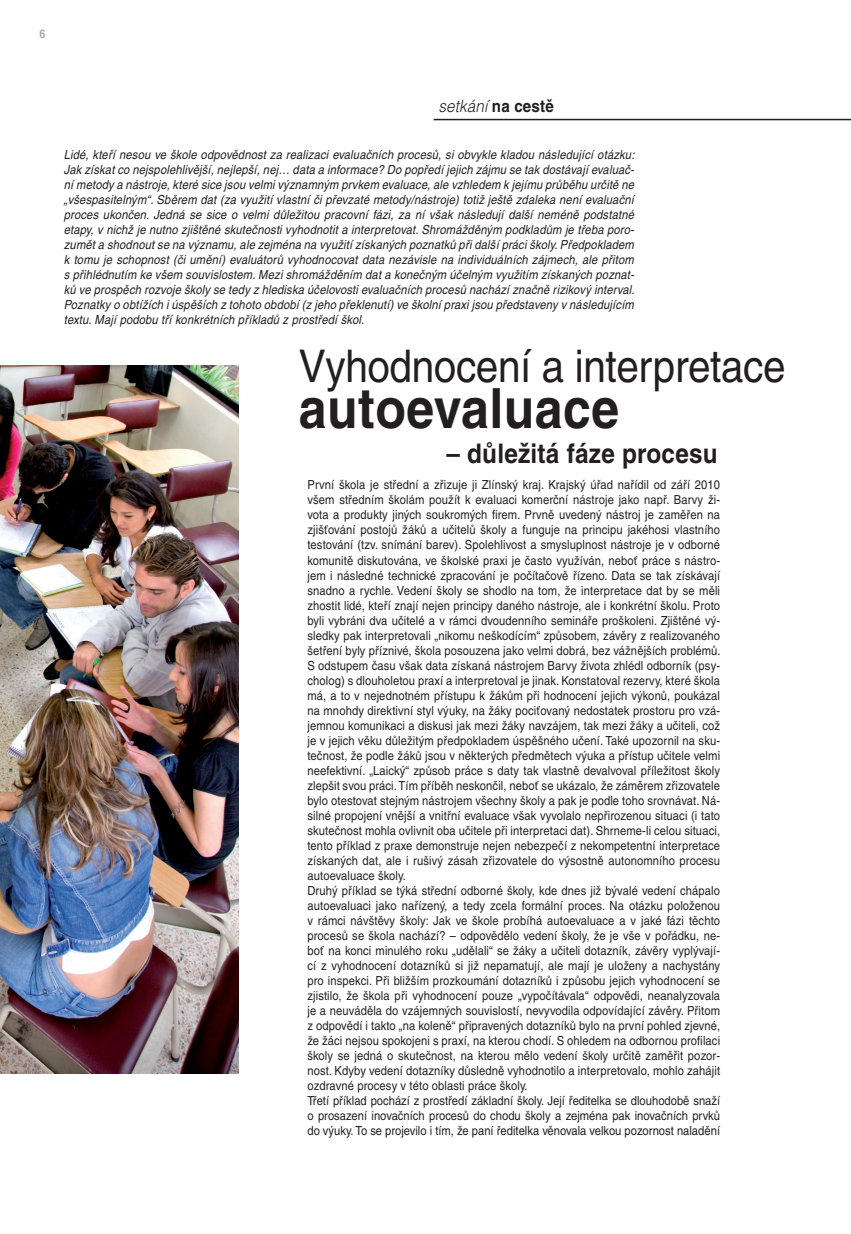
<style>
.page{position:relative;width:851px;height:1234px;background:#fff}
.page>*{position:absolute;margin:0;border:0;box-sizing:border-box;transform-origin:0 0}
.t1{font:700 55.5px "Helvetica CE";letter-spacing:.01em;color:#231f20;scale:.9 1}
.t2{font:45px "Helvetica CE";letter-spacing:-.01em;color:#231f20;scale:.9 1}
.t3{font:700 27px "Helvetica CE";letter-spacing:.01em;color:#231f20;scale:.9 1}
.t4{font:italic 300 16.8px "Helvetica CE";letter-spacing:.01em;color:#231f20;scale:.9 1}
.t5{font:12.45px/15px "Helvetica CE";letter-spacing:.01em;color:#231f20;scale:.9 1}
.t6{font:italic 12.45px/15px "Helvetica CE";letter-spacing:.015em;color:#231f20;text-align:justify;scale:.9 1}
.t7{font:700 12px "Helvetica CE";color:#a8a9ad;scale:.9 1}
.s1{font-weight:700;font-style:normal}
</style>
<div class="page">
<hr style="left:433px;top:119px;width:417px;height:1px;background:#231f20">
<img style="left:0;top:366px;width:238px;height:707px">
<p class="t7" style="left:40px;top:26px;width:8px">6</p>
<h3 class="t4" style="left:438px;top:97px;width:130px">setkání <span class="s1">na cestě</span></h3>
<p class="t6" style="left:64px;top:147px;width:635px">Lidé, kteří nesou ve škole odpovědnost za realizaci evaluačních procesů, si obvykle kladou následující otázku:<br>Jak získat co nejspolehlivější, nejlepší, nej… data a informace? Do popředí jejich zájmu se tak dostávají evaluač&shy;ní metody a nástroje, které sice jsou velmi významným prvkem evaluace, ale vzhledem k jejímu průběhu určitě ne „všespasitelným“. Sběrem dat (za využití vlastní či převzaté metody/nástroje) totiž ještě zdaleka není evaluační proces ukončen. Jedná se sice o velmi důležitou pracovní fázi, za ní však následují další neméně podstatné etapy, v nichž je nutno zjištěné skutečnosti vyhodnotit a interpretovat. Shromážděným podkladům je třeba poro&shy;zumět a shodnout se na významu, ale zejména na využití získaných poznatků při další práci školy. Předpokladem k tomu je schopnost (či umění) evaluátorů vyhodnocovat data nezávisle na individuálních zájmech, ale přitom s přihlédnutím ke všem souvislostem. Mezi shromážděním dat a konečným účelným využitím získaných poznat&shy;ků ve prospěch rozvoje školy se tedy z hlediska účelovosti evaluačních procesů nachází značně rizikový interval.<br>Poznatky o obtížích i úspěších z tohoto období (z jeho překlenutí) ve školní praxi jsou představeny v následujícím textu. Mají podobu tří konkrétních příkladů z prostředí škol.</p>
<h2 class="t2" style="left:299px;top:340px;width:542px">Vyhodnocení a interpretace</h2>
<h1 class="t1" style="left:299px;top:375px;width:357px">autoevaluace</h1>
<h3 class="t3" style="left:446px;top:437px;width:303px">– důležitá fáze procesu</h3>
<p class="t5" style="left:307px;top:477px;width:460px">První škola je střední a zřizuje ji Zlínský kraj. Krajský úřad nařídil od září 2010 všem středním školám použít k evaluaci komerční nástroje jako např. Barvy ži&shy;vota a produkty jiných soukromých firem. Prvně uvedený nástroj je zaměřen na zjišťování postojů žáků a učitelů školy a funguje na principu jakéhosi vlastního testování (tzv. snímání barev). Spolehlivost a smysluplnost nástroje je v odborné komunitě diskutována, ve školské praxi je často využíván, neboť práce s nástro&shy;jem i následné technické zpracování je počítačově řízeno. Data se tak získávají snadno a rychle. Vedení školy se shodlo na tom, že interpretace dat by se měli zhostit lidé, kteří znají nejen principy daného nástroje, ale i konkrétní školu. Proto byli vybráni dva učitelé a v rámci dvoudenního semináře proškoleni. Zjištěné vý&shy;sledky pak interpretovali „nikomu neškodícím“ způsobem, závěry z realizovaného šetření byly příznivé, škola posouzena jako velmi dobrá, bez vážnějších problémů.<br>S odstupem času však data získaná nástrojem Barvy života zhlédl odborník (psy&shy;cholog) s dlouholetou praxí a interpretoval je jinak. Konstatoval rezervy, které škola má, a to v nejednotném přístupu k žákům při hodnocení jejich výkonů, poukázal na mnohdy direktivní styl výuky, na žáky pociťovaný nedostatek prostoru pro vzá&shy;jemnou komunikaci a diskusi jak mezi žáky navzájem, tak mezi žáky a učiteli, což je v jejich věku důležitým předpokladem úspěšného učení. Také upozornil na sku&shy;tečnost, že podle žáků jsou v některých předmětech výuka a přístup učitele velmi neefektivní. „Laický“ způsob práce s daty tak vlastně devalvoval příležitost školy zlepšit svou práci. Tím příběh neskončil, neboť se ukázalo, že záměrem zřizovatele bylo otestovat stejným nástrojem všechny školy a pak je podle toho srovnávat. Ná&shy;silné propojení vnější a vnitřní evaluace však vyvolalo nepřirozenou situaci (i tato skutečnost mohla ovlivnit oba učitele při interpretaci dat). Shrneme-li celou situaci, tento příklad z praxe demonstruje nejen nebezpečí z nekompetentní interpretace získaných dat, ale i rušivý zásah zřizovatele do výsostně autonomního procesu autoevaluace školy.<br>Druhý příklad se týká střední odborné školy, kde dnes již bývalé vedení chápalo autoevaluaci jako nařízený, a tedy zcela formální proces. Na otázku položenou v rámci návštěvy školy: Jak ve škole probíhá autoevaluace a v jaké fázi těchto procesů se škola nachází? – odpovědělo vedení školy, že je vše v pořádku, ne&shy;boť na konci minulého roku „udělali“ se žáky a učiteli dotazník, závěry vyplývají&shy;cí z vyhodnocení dotazníků si již nepamatují, ale mají je uloženy a nachystány pro inspekci. Při bližším prozkoumání dotazníků i způsobu jejich vyhodnocení se zjistilo, že škola při vyhodnocení pouze „vypočítávala“ odpovědi, neanalyzovala je a neuváděla do vzájemných souvislostí, nevyvodila odpovídající závěry. Přitom z odpovědí i takto „na koleně“ připravených dotazníků bylo na první pohled zjevné, že žáci nejsou spokojeni s praxí, na kterou chodí. S ohledem na odbornou profilaci školy se jedná o skutečnost, na kterou mělo vedení školy určitě zaměřit pozor&shy;nost. Kdyby vedení dotazníky důsledně vyhodnotilo a interpretovalo, mohlo zahájit ozdravné procesy v této oblasti práce školy.<br>Třetí příklad pochází z prostředí základní školy. Její ředitelka se dlouhodobě snaží o prosazení inovačních procesů do chodu školy a zejména pak inovačních prvků do výuky. To se projevilo i tím, že paní ředitelka věnovala velkou pozornost naladění</p>
</div>
